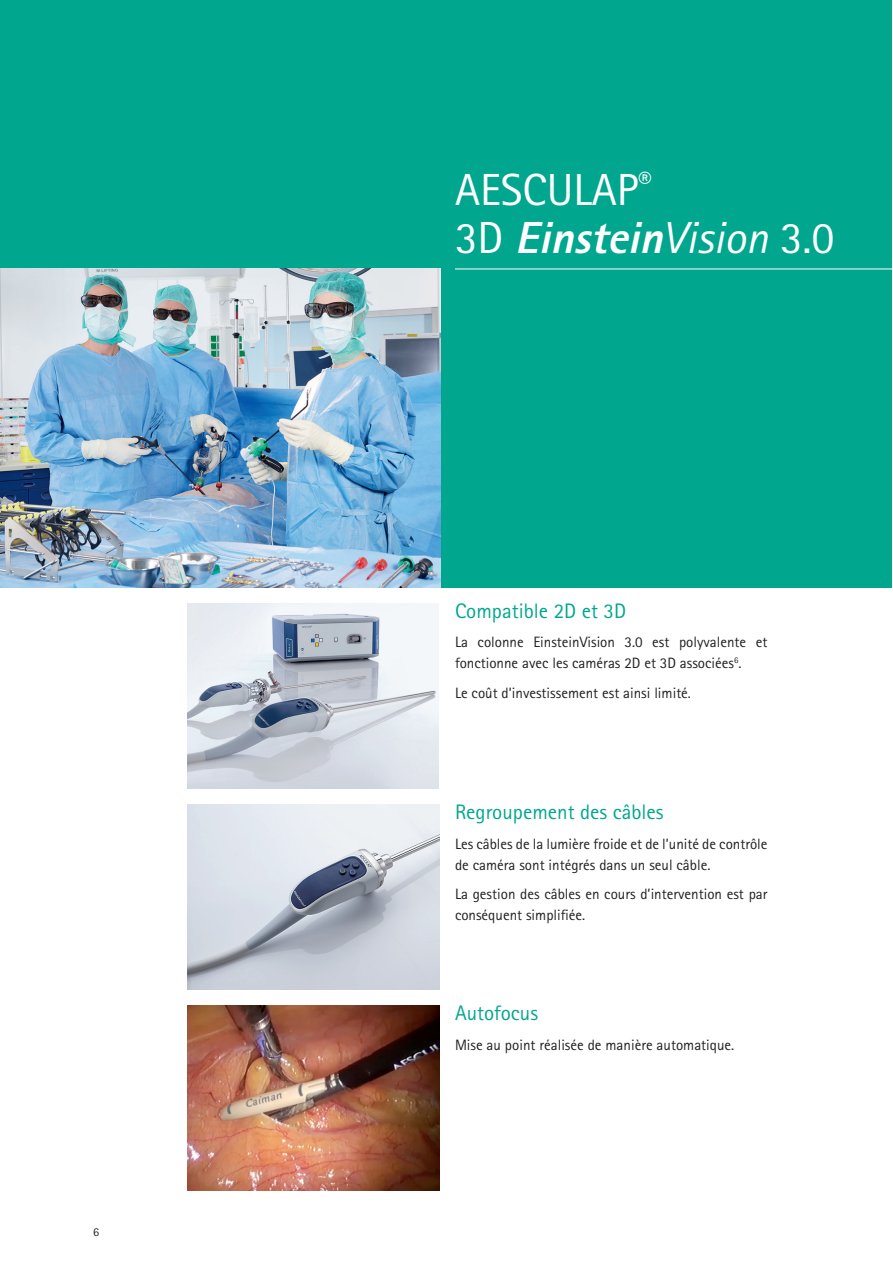
<style>
.page{position:relative;width:893px;height:1263px;background:#fff}
.page>*{position:absolute;margin:0;border:0;box-sizing:border-box;transform-origin:0 0}
.t1{font:italic 800 45px "Rotis Sans Serif Pro";color:#fff}
.t2{font:45px "Rotis Sans Serif Pro";color:#fff}
.t3{font:21px "Rotis Sans Serif Pro";color:#00a78e}
.t4{font:15px/21px "Rotis Sans Serif Pro";color:#231f20}
.t5{font:12px "Rotis Sans Serif Pro";color:#231f20}
.s1{font-weight:400;font-style:normal}
.s2{font-weight:400}
</style>
<div class="page">
<div style="left:0;top:0;width:891px;height:588px;background:#00a78e"></div>
<img style="left:188px;top:1006px;width:251px;height:185px">
<img style="left:188px;top:805px;width:251px;height:185px">
<img style="left:188px;top:603px;width:251px;height:185px">
<img style="left:0;top:269px;width:441px;height:319px">
<hr style="left:455px;top:269px;width:438px;height:1px;background:#fff">
<p class="t5" style="left:93px;top:1225px;width:8px">6</p>
<p class="t2" style="left:455px;top:163px;width:198px">AESCULAP<sup>®</sup></p>
<p class="t1" style="left:455px;top:209px;width:381px"><span class="s1">3D</span> Einstein<span class="s2">Vision</span> <span class="s1">3.0</span></p>
<p class="t3" style="left:455px;top:598px;width:173px">Compatible 2D et 3D</p>
<p class="t4" style="left:455px;top:632px;width:314px">La colonne EinsteinVision 3.0 est polyvalente et fonctionne avec les caméras 2D et 3D associées<sup>6</sup>.</p>
<p class="t4" style="left:455px;top:682px;width:238px">Le coût d’investissement est ainsi limité.</p>
<p class="t3" style="left:455px;top:800px;width:210px">Regroupement des câbles</p>
<p class="t4" style="left:455px;top:833px;width:314px">Les câbles de la lumière froide et de l’unité de contrôle de caméra sont intégrés dans un seul câble.</p>
<p class="t4" style="left:455px;top:884px;width:314px">La gestion des câbles en cours d’intervention est par conséquent simplifiée.</p>
<p class="t3" style="left:455px;top:1001px;width:85px">Autofocus</p>
<p class="t4" style="left:455px;top:1034px;width:281px">Mise au point réalisée de manière automatique.</p>
</div>
